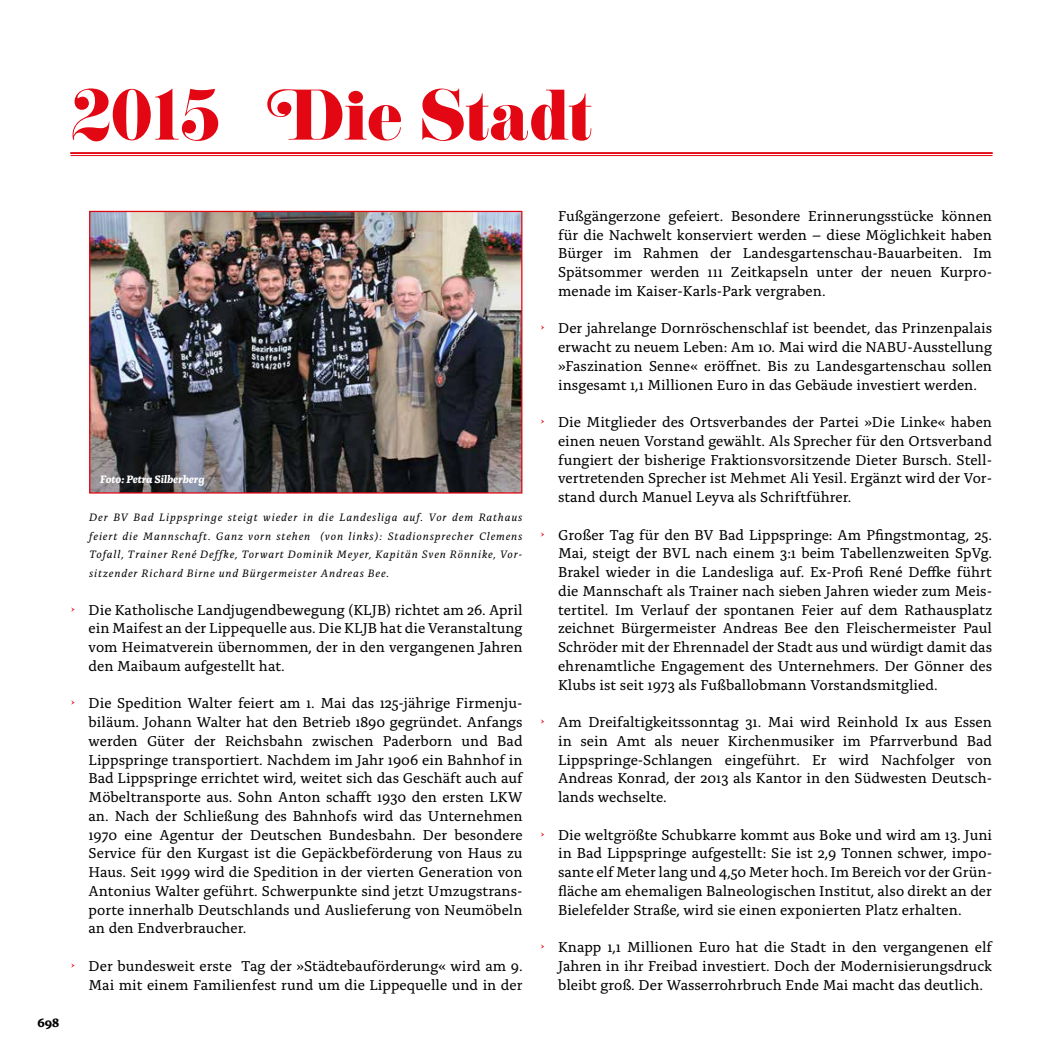
<style>
.page{position:relative;width:1063px;height:1063px;background:#fff}
.page>*{position:absolute;margin:0;border:0;box-sizing:border-box;transform-origin:0 0}
.t1{font:62.5px "Eloquent JF Pro";color:#e30613}
.t2{font:15px/18.8px "Alda OTCEV";color:#000;text-align:justify}
.t3{font:700 12.5px "Alda OTCEV";color:#000}
.t4{font:italic 11.25px/18.8px "Alda OTCEV";letter-spacing:.08em;color:#000;text-align:justify}
.t5{font:italic 700 11.25px "Alda OTCEV";letter-spacing:-.005em;color:#fff}
.s1{font-family:"Eloquent JF Pro";font-size:14.38px;color:#e30613}
</style>
<div class="page">
<hr style="left:71px;top:152px;width:921px;height:2px;background:#e30613">
<hr style="left:71px;top:155px;width:921px;height:1px;background:#e30613">
<img style="left:91px;top:213px;width:429px;height:279px">
<div style="left:89px;top:211px;width:433px;height:283px;border:1px solid #e30613"></div>
<h1 class="t1" style="left:71px;top:81px;width:151px">2015</h1>
<h1 class="t1" style="left:267px;top:81px;width:328px">Die Stadt</h1>
<p class="t3" style="left:37px;top:1013px;width:24px">698</p>
<p class="t5" style="left:100px;top:471px;width:106px">Foto: Petra Silberberg</p>
<p class="t4" style="left:89px;top:507px;width:435px">Der BV Bad Lippspringe steigt wieder in die Landesliga auf. Vor dem Rathaus feiert die Mannschaft. Ganz vorn stehen (von links): Stadionsprecher Clemens Tofall, Trainer René Deffke, Torwart Dominik Meyer, Kapitän Sven Rönnike, Vor&shy;sitzender Richard Birne und Bürgermeister Andreas Bee.</p>
<p class="t2" style="left:89px;top:599px;width:436px;text-indent:-18px"><span class="s1">›</span> Die Katholische Landjugendbewegung (KLJB) richtet am 26. April ein Maifest an der Lippequelle aus. Die KLJB hat die Veranstaltung vom Heimatverein übernommen, der in den vergangenen Jahren den Maibaum aufgestellt hat.</p>
<p class="t2" style="left:89px;top:693px;width:436px;text-indent:-18px"><span class="s1">›</span> Die Spedition Walter feiert am 1. Mai das 125-jährige Firmenju&shy;biläum. Johann Walter hat den Betrieb 1890 gegründet. Anfangs werden Güter der Reichsbahn zwischen Paderborn und Bad Lippspringe transportiert. Nachdem im Jahr 1906 ein Bahnhof in Bad Lippspringe errichtet wird, weitet sich das Geschäft auch auf Möbeltransporte aus. Sohn Anton schafft 1930 den ersten LKW an. Nach der Schließung des Bahnhofs wird das Unternehmen 1970 eine Agentur der Deutschen Bundesbahn. Der besondere Service für den Kurgast ist die Gepäckbeförderung von Haus zu Haus. Seit 1999 wird die Spedition in der vierten Generation von Antonius Walter geführt. Schwerpunkte sind jetzt Umzugstrans&shy;porte innerhalb Deutschlands und Auslieferung von Neumöbeln an den Endverbraucher.</p>
<p class="t2" style="left:71px;top:955px;width:453px;text-align:right"><span class="s1">›</span> Der bundesweit erste Tag der »Städtebauförderung« wird am 9.<br>Mai mit einem Familienfest rund um die Lippequelle und in der</p>
<p class="t2" style="left:558px;top:205px;width:436px">Fußgängerzone gefeiert. Besondere Erinnerungsstücke können für die Nachwelt konserviert werden – diese Möglichkeit haben Bürger im Rahmen der Landesgartenschau-Bauarbeiten. Im Spätsommer werden 111 Zeitkapseln unter der neuen Kurpro&shy;menade im Kaiser-Karls-Park vergraben.</p>
<p class="t2" style="left:558px;top:318px;width:436px;text-indent:-18px"><span class="s1">›</span> Der jahrelange Dornröschenschlaf ist beendet, das Prinzenpalais erwacht zu neuem Leben: Am 10. Mai wird die NABU-Ausstellung »Faszination Senne« eröffnet. Bis zu Landesgartenschau sollen insgesamt 1,1 Millionen Euro in das Gebäude investiert werden.</p>
<p class="t2" style="left:558px;top:412px;width:436px;text-indent:-18px"><span class="s1">›</span> Die Mitglieder des Ortsverbandes der Partei »Die Linke« haben einen neuen Vorstand gewählt. Als Sprecher für den Ortsverband fungiert der bisherige Fraktionsvorsitzende Dieter Bursch. Stell&shy;vertretenden Sprecher ist Mehmet Ali Yesil. Ergänzt wird der Vor&shy;stand durch Manuel Leyva als Schriftführer.</p>
<p class="t2" style="left:558px;top:524px;width:436px;text-indent:-18px"><span class="s1">›</span> Großer Tag für den BV Bad Lippspringe: Am Pfingstmontag, 25.<br>Mai, steigt der BVL nach einem 3:1 beim Tabellenzweiten SpVg.<br>Brakel wieder in die Landesliga auf. Ex-Profi René Deffke führt die Mannschaft als Trainer nach sieben Jahren wieder zum Meis&shy;tertitel. Im Verlauf der spontanen Feier auf dem Rathausplatz zeichnet Bürgermeister Andreas Bee den Fleischermeister Paul Schröder mit der Ehrennadel der Stadt aus und würdigt damit das ehrenamtliche Engagement des Unternehmers. Der Gönner des Klubs ist seit 1973 als Fußballobmann Vorstandsmitglied.</p>
<p class="t2" style="left:558px;top:712px;width:436px;text-indent:-18px"><span class="s1">›</span> Am Dreifaltigkeitssonntag 31. Mai wird Reinhold Ix aus Essen in sein Amt als neuer Kirchenmusiker im Pfarrverbund Bad Lippspringe-Schlangen eingeführt. Er wird Nachfolger von Andreas Konrad, der 2013 als Kantor in den Südwesten Deutsch&shy;lands wechselte.</p>
<p class="t2" style="left:558px;top:824px;width:436px;text-indent:-18px"><span class="s1">›</span> Die weltgrößte Schubkarre kommt aus Boke und wird am 13. Juni in Bad Lippspringe aufgestellt: Sie ist 2,9 Tonnen schwer, impo&shy;sante elf Meter lang und 4,50 Meter hoch. Im Bereich vor der Grün&shy;fläche am ehemaligen Balneologischen Institut, also direkt an der Bielefelder Straße, wird sie einen exponierten Platz erhalten.</p>
<p class="t2" style="left:558px;top:937px;width:436px;text-indent:-18px"><span class="s1">›</span> Knapp 1,1 Millionen Euro hat die Stadt in den vergangenen elf Jahren in ihr Freibad investiert. Doch der Modernisierungsdruck bleibt groß. Der Wasserrohrbruch Ende Mai macht das deutlich.</p>
</div>
